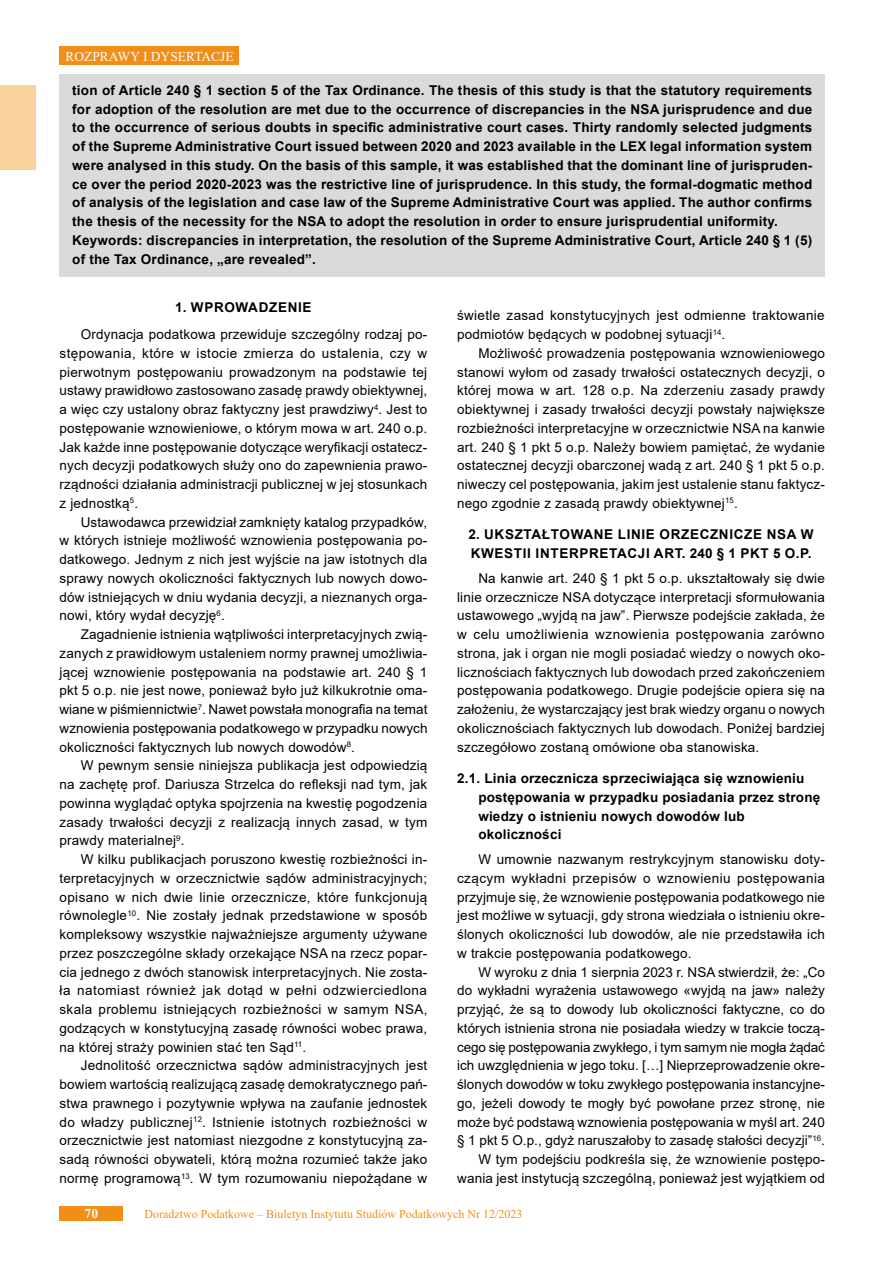
<style>
.page{position:relative;width:893px;height:1263px;background:#fff}
.page>*{position:absolute;margin:0;border:0;box-sizing:border-box;transform-origin:0 0}
.tekst{font:13.5px/18.8px "Arial";letter-spacing:.015em;color:#000;text-align:justify}
.lead{font:700 13.5px/18.8px "Arial";letter-spacing:.015em;color:#000;text-align:justify}
.Srodtytul1{font:700 13.5px/18.8px "Arial";letter-spacing:.015em;color:#000}
.Srodtytul{font:700 13.5px/18.8px "Arial";letter-spacing:.05em;color:#000}
.t1{font:13.5px "Times New Roman";color:#fff}
.t2{font:700 13.5px "Times New Roman";color:#fff}
.t3{font:12px "Times New Roman";color:#f18e18}
</style>
<div class="page">
<div style="left:60px;top:1205px;width:63px;height:15px;background:#f18e18"></div>
<div style="left:60px;top:46px;width:179px;height:19px;background:#f18e18"></div>
<div style="left:0;top:85px;width:36px;height:85px;background:#fad29e"></div>
<div style="left:60px;top:74px;width:765px;height:166px;background:#d8dadc"></div>
<div style="left:60px;top:224px;width:765px;height:53px;background:#d8dadc"></div>
<p class="t1" style="left:65px;top:47px;width:170px">ROZPRAWY I DYSERTACJE</p>
<p class="lead" style="left:72px;top:81px;width:741px">tion of Article 240 § 1 section 5 of the Tax Ordinance. The thesis of this study is that the statutory requirements for adoption of the resolution are met due to the occurrence of discrepancies in the NSA jurisprudence and due to the occurrence of serious doubts in specific administrative court cases. Thirty randomly selected judgments of the Supreme Administrative Court issued between 2020 and 2023 available in the LEX legal information system were analysed in this study. On the basis of this sample, it was established that the dominant line of jurispruden&shy;ce over the period 2020-2023 was the restrictive line of jurisprudence. In this study, the formal-dogmatic method of analysis of the legislation and case law of the Supreme Administrative Court was applied. The author confirms the thesis of the necessity for the NSA to adopt the resolution in order to ensure jurisprudential uniformity.</p>
<p class="lead" style="left:72px;top:231px;width:741px">Keywords: discrepancies in interpretation, the resolution of the Supreme Administrative Court, Article 240 § 1 (5) of the Tax Ordinance, „are revealed”.</p>
<p class="Srodtytul" style="left:175px;top:298px;width:138px">1. WPROWADZENIE</p>
<p class="tekst" style="left:60px;top:325px;width:369px;text-indent:21px">Ordynacja podatkowa przewiduje szczególny rodzaj po&shy;stępowania, które w istocie zmierza do ustalenia, czy w pierwotnym postępowaniu prowadzonym na podstawie tej ustawy prawidłowo zastosowano zasadę prawdy obiektywnej, a więc czy ustalony obraz faktyczny jest prawdziwy<sup>4</sup>. Jest to postępowanie wznowieniowe, o którym mowa w art. 240 o.p.<br>Jak każde inne postępowanie dotyczące weryfikacji ostatecz&shy;nych decyzji podatkowych służy ono do zapewnienia prawo&shy;rządności działania administracji publicznej w jej stosunkach z jednostką<sup>5</sup>.</p>
<p class="tekst" style="left:60px;top:512px;width:369px;text-indent:21px">Ustawodawca przewidział zamknięty katalog przypadków, w których istnieje możliwość wznowienia postępowania po&shy;datkowego. Jednym z nich jest wyjście na jaw istotnych dla sprawy nowych okoliczności faktycznych lub nowych dowo&shy;dów istniejących w dniu wydania decyzji, a nieznanych orga&shy;nowi, który wydał decyzję<sup>6</sup>.</p>
<p class="tekst" style="left:60px;top:625px;width:369px;text-indent:21px">Zagadnienie istnienia wątpliwości interpretacyjnych zwią&shy;zanych z prawidłowym ustaleniem normy prawnej umożliwia&shy;jącej wznowienie postępowania na podstawie art. 240 § 1 pkt 5 o.p. nie jest nowe, ponieważ było już kilkukrotnie oma&shy;wiane w piśmiennictwie<sup>7</sup>. Nawet powstała monografia na temat wznowienia postępowania podatkowego w przypadku nowych okoliczności faktycznych lub nowych dowodów<sup>8</sup>.</p>
<p class="tekst" style="left:60px;top:756px;width:369px;text-indent:21px">W pewnym sensie niniejsza publikacja jest odpowiedzią na zachętę prof. Dariusza Strzelca do refleksji nad tym, jak powinna wyglądać optyka spojrzenia na kwestię pogodzenia zasady trwałości decyzji z realizacją innych zasad, w tym prawdy materialnej<sup>9</sup>.</p>
<p class="tekst" style="left:60px;top:850px;width:369px;text-indent:21px">W kilku publikacjach poruszono kwestię rozbieżności in&shy;terpretacyjnych w orzecznictwie sądów administracyjnych; opisano w nich dwie linie orzecznicze, które funkcjonują równolegle<sup>10</sup>. Nie zostały jednak przedstawione w sposób kompleksowy wszystkie najważniejsze argumenty używane przez poszczególne składy orzekające NSA na rzecz popar&shy;cia jednego z dwóch stanowisk interpretacyjnych. Nie zosta&shy;ła natomiast również jak dotąd w pełni odzwierciedlona skala problemu istniejących rozbieżności w samym NSA, godzących w konstytucyjną zasadę równości wobec prawa, na której straży powinien stać ten Sąd<sup>11</sup>.</p>
<p class="tekst" style="left:60px;top:1056px;width:369px;text-indent:21px">Jednolitość orzecznictwa sądów administracyjnych jest bowiem wartością realizującą zasadę demokratycznego pań&shy;stwa prawnego i pozytywnie wpływa na zaufanie jednostek do władzy publicznej<sup>12</sup>. Istnienie istotnych rozbieżności w orzecznictwie jest natomiast niezgodne z konstytucyjną za&shy;sadą równości obywateli, którą można rozumieć także jako normę programową<sup>13</sup>. W tym rozumowaniu niepożądane w</p>
<p class="tekst" style="left:457px;top:306px;width:369px">świetle zasad konstytucyjnych jest odmienne traktowanie podmiotów będących w podobnej sytuacji<sup>14</sup>.</p>
<p class="tekst" style="left:457px;top:344px;width:369px;text-indent:21px">Możliwość prowadzenia postępowania wznowieniowego stanowi wyłom od zasady trwałości ostatecznych decyzji, o której mowa w art. 128 o.p. Na zderzeniu zasady prawdy obiektywnej i zasady trwałości decyzji powstały największe rozbieżności interpretacyjne w orzecznictwie NSA na kanwie art. 240 § 1 pkt 5 o.p. Należy bowiem pamiętać, że wydanie ostatecznej decyzji obarczonej wadą z art. 240 § 1 pkt 5 o.p. niweczy cel postępowania, jakim jest ustalenie stanu faktycz&shy;nego zgodnie z zasadą prawdy obiektywnej<sup>15</sup>.</p>
<p class="Srodtytul" style="left:468px;top:525px;width:346px">2. UKSZTAŁTOWANE LINIE ORZECZNICZE NSA W<br>KWESTII INTERPRETACJI ART. 240 § 1 PKT 5 O.P.</p>
<p class="tekst" style="left:457px;top:569px;width:369px;text-indent:21px">Na kanwie art. 240 § 1 pkt 5 o.p. ukształtowały się dwie linie orzecznicze NSA dotyczące interpretacji sformułowania ustawowego „wyjdą na jaw”. Pierwsze podejście zakłada, że w celu umożliwienia wznowienia postępowania zarówno strona, jak i organ nie mogli posiadać wiedzy o nowych oko&shy;licznościach faktycznych lub dowodach przed zakończeniem postępowania podatkowego. Drugie podejście opiera się na założeniu, że wystarczający jest brak wiedzy organu o nowych okolicznościach faktycznych lub dowodach. Poniżej bardziej szczegółowo zostaną omówione oba stanowiska.</p>
<p class="Srodtytul1" style="left:478px;top:769px;width:343px;text-indent:-21px">2.1. Linia orzecznicza sprzeciwiająca się wznowieniu postępowania w przypadku posiadania przez stronę wiedzy o istnieniu nowych dowodów lub okoliczności</p>
<p class="tekst" style="left:457px;top:850px;width:369px;text-indent:21px">W umownie nazwanym restrykcyjnym stanowisku doty&shy;czącym wykładni przepisów o wznowieniu postępowania przyjmuje się, że wznowienie postępowania podatkowego nie jest możliwe w sytuacji, gdy strona wiedziała o istnieniu okre&shy;ślonych okoliczności lub dowodów, ale nie przedstawiła ich w trakcie postępowania podatkowego.</p>
<p class="tekst" style="left:457px;top:962px;width:369px;text-indent:21px">W wyroku z dnia 1 sierpnia 2023 r. NSA stwierdził, że: „Co do wykładni wyrażenia ustawowego «wyjdą na jaw» należy przyjąć, że są to dowody lub okoliczności faktyczne, co do których istnienia strona nie posiadała wiedzy w trakcie toczą&shy;cego się postępowania zwykłego, i tym samym nie mogła żądać ich uwzględnienia w jego toku. […] Nieprzeprowadzenie okre&shy;ślonych dowodów w toku zwykłego postępowania instancyjne&shy;go, jeżeli dowody te mogły być powołane przez stronę, nie może być podstawą wznowienia postępowania w myśl art. 240 § 1 pkt 5 O.p., gdyż naruszałoby to zasadę stałości decyzji”<sup>16</sup>.</p>
<p class="tekst" style="left:457px;top:1150px;width:369px;text-align:right">W tym podejściu podkreśla się, że wznowienie postępo&shy;wania jest instytucją szczególną, ponieważ jest wyjątkiem od</p>
<p class="t2" style="left:85px;top:1204px;width:15px">70</p>
<p class="t3" style="left:145px;top:1205px;width:379px">Doradztwo Podatkowe – Biuletyn Instytutu Studiów Podatkowych Nr 12/2023</p>
</div>
